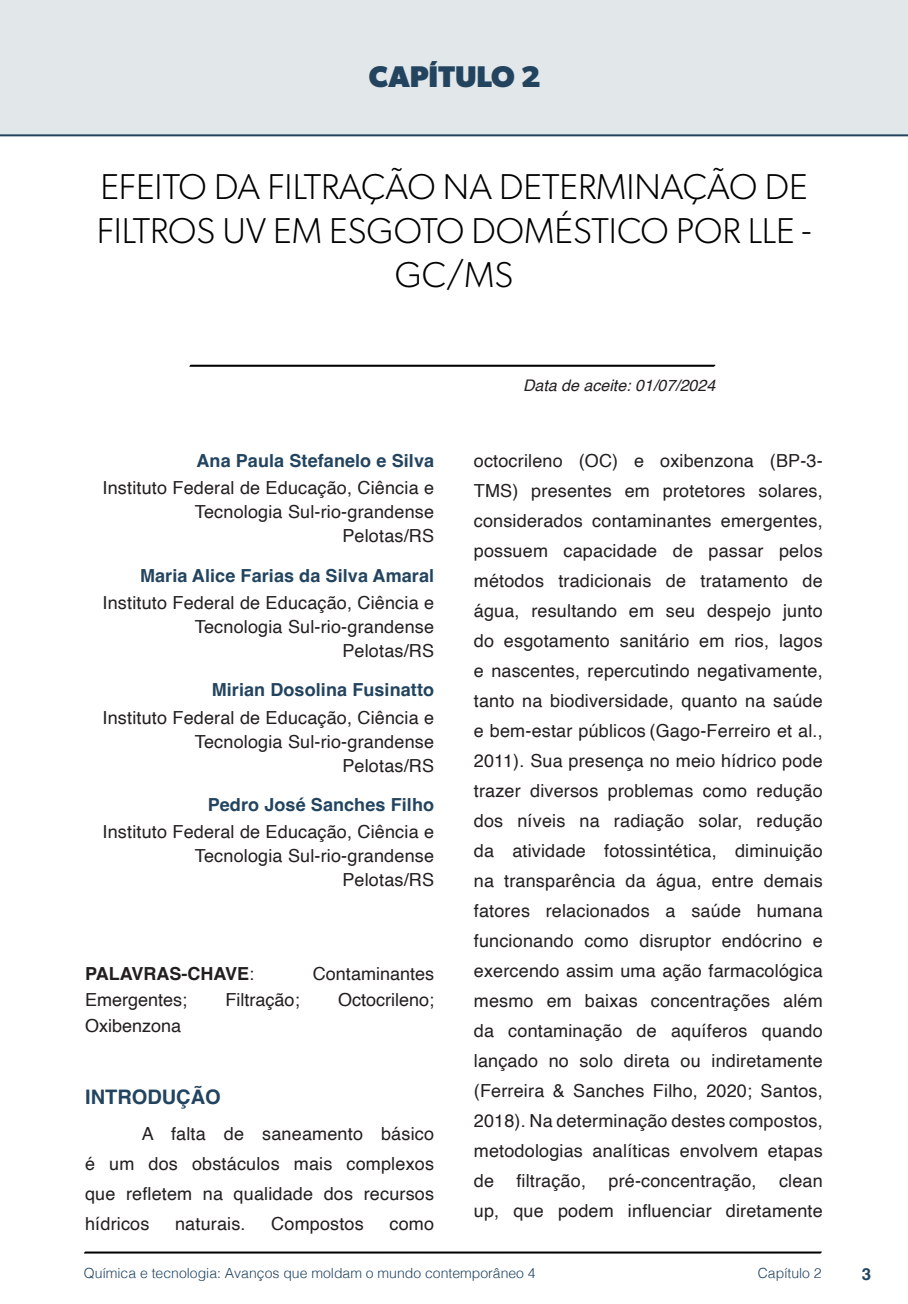
<style>
.page{position:relative;width:908px;height:1304px;background:#fff}
.page>*{position:absolute;margin:0;border:0;box-sizing:border-box;transform-origin:0 0}
.nome_artigos{font:300 36px/44px "Gibson";color:#000;text-align:center}
.capítulos{font:700 30px "Gibson";color:#23445f}
.TITULOS{font:700 20px "Helvetica";color:#23445f}
.txt{font:18px/30px "Helvetica";letter-spacing:.01em;color:#231f20;text-align:justify}
.info_autores{font:18px/24px "Helvetica";letter-spacing:.01em;color:#231f20;text-align:right}
.nome_autores{font:700 18px "Helvetica";letter-spacing:.005em;color:#23445f}
.Resumos_e_PC_TXT{font:18px "Helvetica";color:#231f20}
.Resumos_e_PC_TXT-2{font:700 18px "Helvetica";color:#231f20}
.t1{font:700 16.8px "Helvetica";color:#23445f}
.t2{font:italic 16px "Helvetica";color:#231f20}
.t3{font:300 14px "Helvetica";color:#23445f}
.s1{font-weight:400}
</style>
<div class="page">
<svg style="left:84px;top:1251px;width:737px;height:3px;background:#515151"></svg>
<div style="left:0;top:0;width:907px;height:136px;background:#e2e7e9"></div>
<svg style="left:189px;top:364px;width:526px;height:3px;background:#4f4f4f"></svg>
<div style="left:44px;top:72px;width:68px;height:61px;background:#e2e7e9"></div>
<p class="capítulos" style="left:369px;top:58px;width:173px">CAPÍTULO 2</p>
<p class="nome_artigos" style="left:97px;top:164px;width:715px">EFEITO DA FILTRAÇÃO NA DETERMINAÇÃO DE<br>FILTROS UV EM ESGOTO DOMÉSTICO POR LLE -<br>GC/MS</p>
<p class="nome_autores" style="left:196px;top:450px;width:239px">Ana Paula Stefanelo e Silva</p>
<p class="info_autores" style="left:102px;top:477px;width:333px">Instituto Federal de Educação, Ciência e<br>Tecnologia Sul-rio-grandense</p>
<p class="info_autores" style="left:342px;top:525px;width:93px">Pelotas/RS</p>
<p class="nome_autores" style="left:140px;top:564px;width:295px">Maria Alice Farias da Silva Amaral</p>
<p class="info_autores" style="left:102px;top:591px;width:333px">Instituto Federal de Educação, Ciência e<br>Tecnologia Sul-rio-grandense</p>
<p class="info_autores" style="left:342px;top:639px;width:93px">Pelotas/RS</p>
<p class="nome_autores" style="left:212px;top:679px;width:224px">Mirian Dosolina Fusinatto</p>
<p class="info_autores" style="left:102px;top:706px;width:333px">Instituto Federal de Educação, Ciência e<br>Tecnologia Sul-rio-grandense</p>
<p class="info_autores" style="left:342px;top:754px;width:93px">Pelotas/RS</p>
<p class="nome_autores" style="left:208px;top:794px;width:228px">Pedro José Sanches Filho</p>
<p class="info_autores" style="left:102px;top:821px;width:333px">Instituto Federal de Educação, Ciência e<br>Tecnologia Sul-rio-grandense</p>
<p class="info_autores" style="left:342px;top:869px;width:93px">Pelotas/RS</p>
<p class="Resumos_e_PC_TXT-2" style="left:85px;top:963px;width:171px">PALAVRAS-CHAVE<span class="s1">:</span></p>
<p class="Resumos_e_PC_TXT" style="left:313px;top:960px;width:123px">Contaminantes</p>
<p class="Resumos_e_PC_TXT" style="left:85px;top:986px;width:104px">Emergentes;</p>
<p class="Resumos_e_PC_TXT" style="left:225px;top:986px;width:76px">Filtração;</p>
<p class="Resumos_e_PC_TXT" style="left:338px;top:986px;width:98px">Octocrileno;</p>
<p class="Resumos_e_PC_TXT" style="left:85px;top:1012px;width:98px">Oxibenzona</p>
<p class="TITULOS" style="left:85px;top:1085px;width:137px">INTRODUÇÃO</p>
<p class="txt" style="left:85px;top:1119px;width:350px;text-indent:57px">A falta de saneamento básico é um dos obstáculos mais complexos que refletem na qualidade dos recursos hídricos</p>
<p class="txt" style="left:175px;top:1209px;width:72px">naturais.</p>
<p class="txt" style="left:271px;top:1209px;width:94px">Compostos</p>
<p class="txt" style="left:389px;top:1209px;width:46px">como</p>
<p class="t2" style="left:523px;top:373px;width:194px">Data de aceite: 01/07/2024</p>
<p class="txt" style="left:473px;top:446px;width:350px">octocrileno (OC) e oxibenzona (BP-3- TMS) presentes em protetores solares, considerados contaminantes emergentes, possuem capacidade de passar pelos métodos tradicionais de tratamento de água, resultando em seu despejo junto do esgotamento sanitário em rios, lagos e nascentes, repercutindo negativamente, tanto na biodiversidade, quanto na saúde e bem-estar públicos (Gago-Ferreiro et al., 2011). Sua presença no meio hídrico pode trazer diversos problemas como redução dos níveis na radiação solar, redução da atividade fotossintética, diminuição na transparência da água, entre demais fatores relacionados a saúde humana funcionando como disruptor endócrino e exercendo assim uma ação farmacológica mesmo em baixas concentrações além da contaminação de aquíferos quando lançado no solo direta ou indiretamente (Ferreira &amp; Sanches Filho, 2020; Santos, 2018). Na determinação destes compostos, metodologias analíticas envolvem etapas de filtração, pré-concentração, clean up, que podem influenciar diretamente</p>
<p class="t3" style="left:84px;top:1261px;width:453px">Química e tecnologia: Avanços que moldam o mundo contemporâneo 4</p>
<p class="t3" style="left:757px;top:1261px;width:65px">Capítulo 2</p>
<p class="t1" style="left:861px;top:1264px;width:11px">3</p>
</div>
